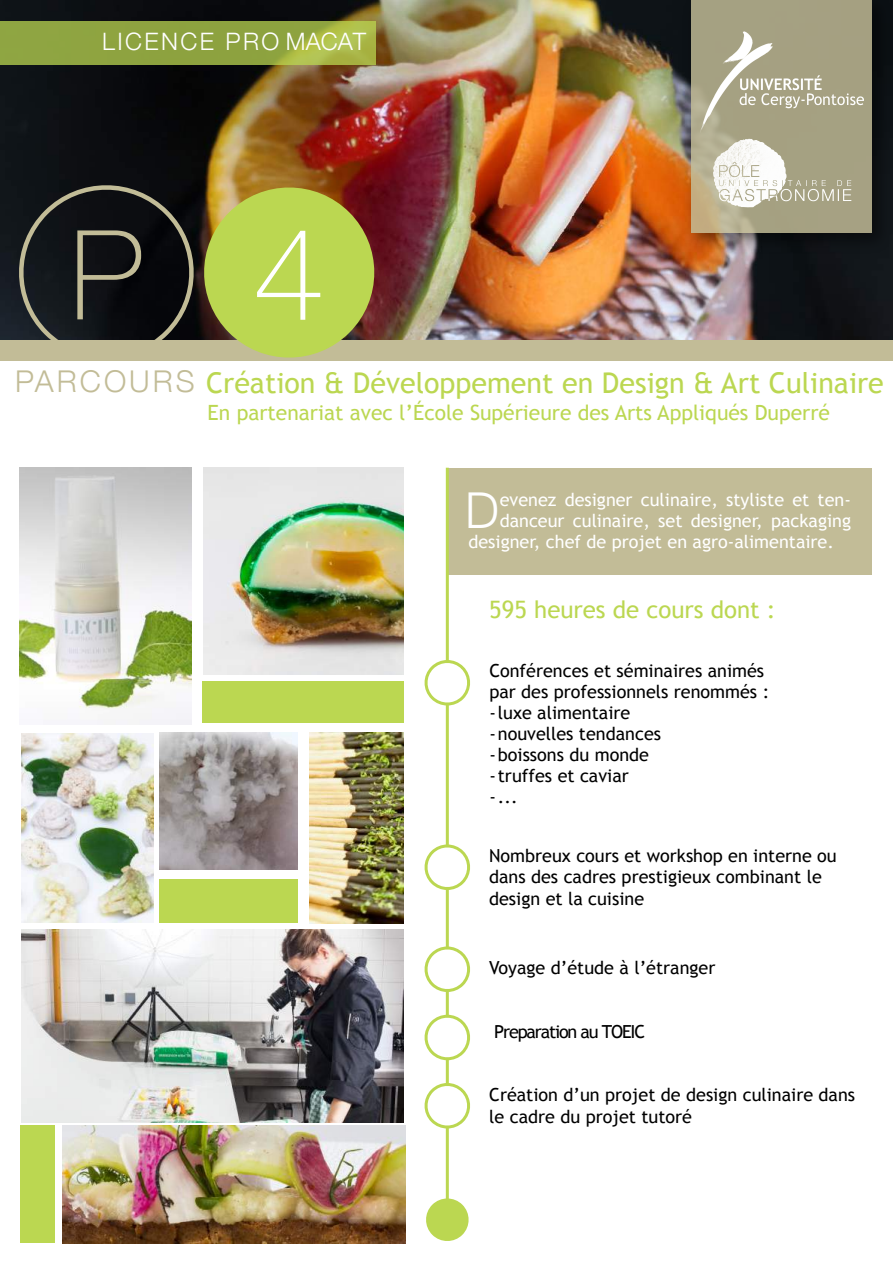
<style>
.page{position:relative;width:893px;height:1263px;background:#fff}
.page>*{position:absolute;margin:0;border:0;box-sizing:border-box;transform-origin:0 0}
.t1{font:100 124.5px "Helvetica Neue";color:#c2bc97}
.t2{font:300 49.5px "Helvetica Neue";color:#fff}
.t3{font:28.65px "Trebuchet MS";color:#bbd751}
.t4{font:24px "Trebuchet MS";color:#bbd751}
.t5{font:300 24px "Helvetica Neue";letter-spacing:.1em;color:#fff}
.t6{font:21px "Trebuchet MS";color:#bbd751}
.t7{font:18px/21px "Trebuchet MS";color:#000}
.t8{font:18px "Trebuchet MS";color:#fff}
.t9{font:18px "Trebuchet MS";letter-spacing:-.065em;color:#000}
.s1{font-size:129px;color:#fff}
.s2{font-family:"Helvetica Neue";font-weight:300;font-size:30px;color:#c2bc97}
</style>
<div class="page">
<img style="left:0;top:0;width:892px;height:340px">
<div style="left:447px;top:468px;width:425px;height:106px;background:#c2bc97"></div>
<hr style="left:446px;top:468px;width:3px;height:752px;background:#bbd751">
<div style="left:0;top:340px;width:892px;height:22px;background:#c2bc97"></div>
<svg style="left:424px;top:658px;width:46px;height:49px"></svg>
<svg style="left:424px;top:843px;width:46px;height:49px"></svg>
<svg style="left:424px;top:945px;width:46px;height:49px"></svg>
<svg style="left:424px;top:1082px;width:46px;height:48px"></svg>
<svg style="left:426px;top:1197px;width:43px;height:44px"></svg>
<svg style="left:0;top:21px;width:375px;height:43px;background:#94a841"></svg>
<img style="left:159px;top:732px;width:138px;height:138px">
<div style="left:202px;top:681px;width:202px;height:42px;background:#bbd751"></div>
<div style="left:20px;top:1125px;width:35px;height:118px;background:#bbd751"></div>
<div style="left:159px;top:879px;width:138px;height:43px;background:#bbd751"></div>
<img style="left:309px;top:732px;width:95px;height:192px">
<svg style="left:202px;top:186px;width:174px;height:172px;background:#aeba4d"></svg>
<svg style="left:18px;top:184px;width:177px;height:156px;background:#191a1c"></svg>
<img style="left:678px;top:0;width:214px;height:258px">
<svg style="left:690px;top:0;width:181px;height:232px;background:#a9a182"></svg>
<img style="left:700px;top:2px;width:163px;height:162px">
<img style="left:712px;top:138px;width:139px;height:70px">
<svg style="left:424px;top:1013px;width:46px;height:49px"></svg>
<img style="left:21px;top:930px;width:383px;height:193px">
<img style="left:204px;top:467px;width:200px;height:208px">
<img style="left:21px;top:733px;width:132px;height:190px">
<img style="left:62px;top:1125px;width:343px;height:118px">
<img style="left:20px;top:467px;width:171px;height:257px">
<h3 class="t5" style="left:102px;top:22px;width:265px">LICENCE PRO MACAT</h3>
<h1 class="t1" style="left:70px;top:181px;width:257px">P <span class="s1">4</span></h1>
<h3 class="t3" style="left:15px;top:366px;width:870px"><span class="s2">PARCOURS</span> Création &amp; Développement en Design &amp; Art Culinaire</h3>
<p class="t6" style="left:207px;top:400px;width:624px">En partenariat avec l’École Supérieure des Arts Appliqués Duperré</p>
<h2 class="t2" style="left:465px;top:470px;width:35px">D</h2>
<p class="t8" style="left:500px;top:489px;width:353px">evenez designer culinaire, styliste et ten-</p>
<p class="t8" style="left:499px;top:510px;width:353px">danceur culinaire, set designer, packaging</p>
<p class="t8" style="left:468px;top:531px;width:367px">designer, chef de projet en agro-alimentaire.</p>
<h3 class="t4" style="left:489px;top:596px;width:288px">595 heures de cours dont :</h3>
<p class="t7" style="left:489px;top:660px;width:281px">Conférences et séminaires animés par des professionnels renommés : -luxe alimentaire<br>-nouvelles tendances<br>-boissons du monde<br>-truffes et caviar<br>-...</p>
<p class="t7" style="left:489px;top:845px;width:349px;line-height:21.6px">Nombreux cours et workshop en interne ou dans des cadres prestigieux combinant le design et la cuisine</p>
<p class="t7" style="left:489px;top:957px;width:228px">Voyage d’étude à l’étranger</p>
<p class="t9" style="left:494px;top:1021px;width:152px">Preparation au TOEIC</p>
<p class="t7" style="left:489px;top:1085px;width:367px">Création d’un projet de design culinaire dans le cadre du projet tutoré</p>
</div>
